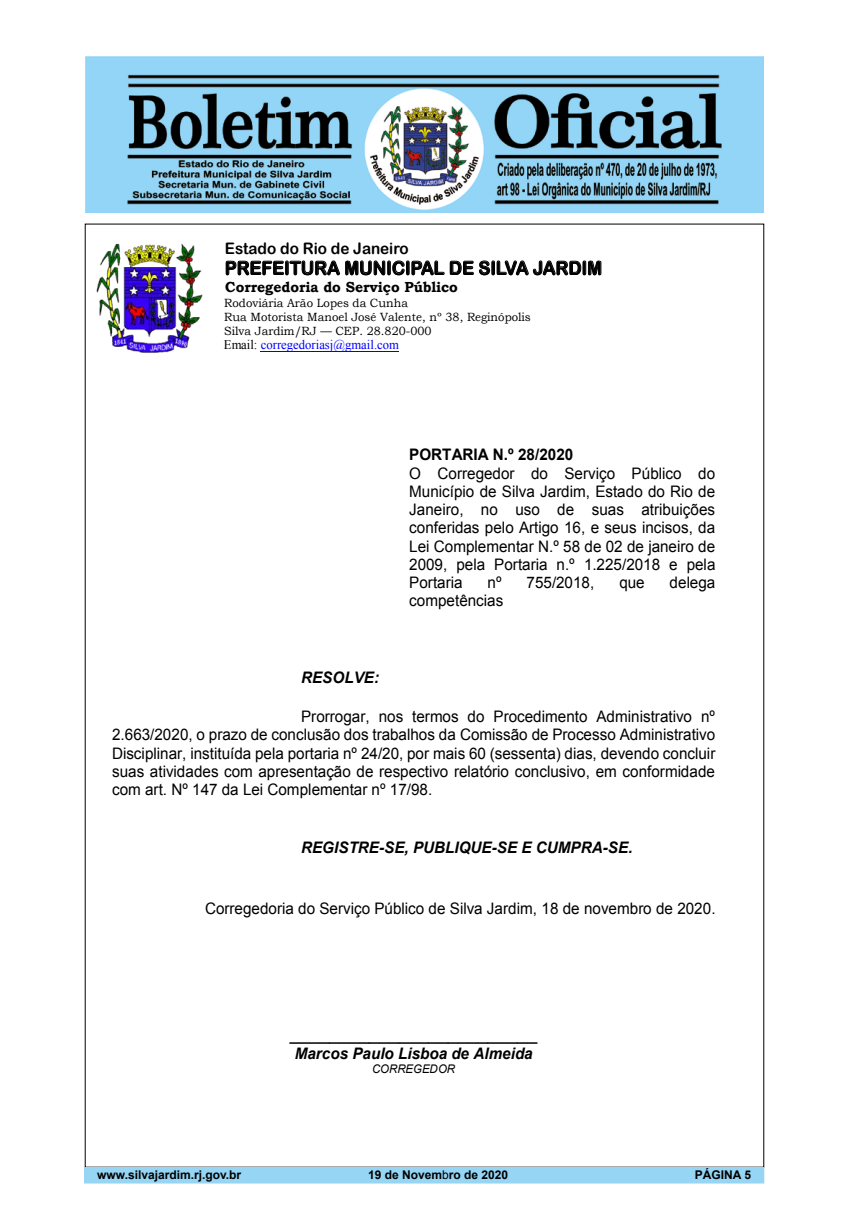
<style>
.page{position:relative;width:849px;height:1224px;background:#fff}
.page>*{position:absolute;margin:0;border:0;box-sizing:border-box;transform-origin:0 0}
.t1{font:18.6px "Arial Rounded MT Bold";color:#000;scale:.96 1}
.t2{font:18.6px "Arial";color:#000;scale:.96 1}
.t3{font:15.9px/18.3px "Arial";color:#000;text-align:justify;scale:.96 1}
.t4{font:italic 700 15.9px "Arial";color:#000;scale:.96 1}
.t5{font:15.9px "Arial Rounded MT Bold";color:#000;scale:.96 1}
.t6{font:700 15.9px "Arial";color:#000;scale:.96 1}
.t7{font:700 14.6px "Bookman Old Style";color:#000;scale:.96 1}
.t8{font:13.2px "Times New Roman";color:#00f;scale:.96 1}
.t9{font:700 12px "Arial";color:#000}
.t10{font:11.9px/14px "Bookman Old Style";color:#000;scale:.96 1}
.t11{font:italic 11.9px "Arial";color:#000;scale:.96 1}
.s1{color:#000}
.s2{font-weight:400}
</style>
<div class="page">
<img style="left:85px;top:57px;width:679px;height:155px">
<div style="left:84px;top:1167px;width:680px;height:16px;background:#96d5f4"></div>
<hr style="left:261px;top:351px;width:138px;height:1px;background:#00f">
<img style="left:96px;top:243px;width:107px;height:110px">
<p class="t5" style="left:225px;top:239px;width:193px">Estado do Rio de Janeiro</p>
<p class="t1" style="left:225px;top:257px;width:394px">PREFEITURA MUNICIPAL DE SILVA JARDIM</p>
<p class="t7" style="left:225px;top:277px;width:244px">Corregedoria do Serviço Público</p>
<p class="t10" style="left:224px;top:296px;width:321px">Rodoviária Arão Lopes da Cunha<br>Rua Motorista Manoel José Valente, nº 38, Reginópolis<br>Silva Jardim/RJ — CEP. 28.820-000</p>
<p class="t8" style="left:224px;top:336px;width:184px"><span class="s1">Email:</span> corregedoriasj@gmail.com</p>
<p class="t6" style="left:409px;top:444px;width:172px">PORTARIA N.º 28/2020</p>
<p class="t3" style="left:409px;top:464px;width:320px">O Corregedor do Serviço Público do Município de Silva Jardim, Estado do Rio de Janeiro, no uso de suas atribuições conferidas pelo Artigo 16, e seus incisos, da Lei Complementar N.º 58 de 02 de janeiro de 2009, pela Portaria n.º 1.225/2018 e pela Portaria</p>
<p class="t3" style="left:487px;top:574px;width:16px">nº</p>
<p class="t3" style="left:526px;top:574px;width:72px">755/2018,</p>
<p class="t3" style="left:619px;top:574px;width:28px">que</p>
<p class="t3" style="left:669px;top:574px;width:49px">delega</p>
<p class="t3" style="left:409px;top:592px;width:100px">competências</p>
<p class="t4" style="left:301px;top:666px;width:83px">RESOLVE:</p>
<p class="t3" style="left:112px;top:708px;width:630px;text-indent:189px">Prorrogar, nos termos do Procedimento Administrativo nº 2.663/2020, o prazo de conclusão dos trabalhos da Comissão de Processo Administrativo Disciplinar, instituída pela portaria nº 24/20, por mais 60 (sessenta) dias, devendo concluir suas atividades com apresentação de respectivo relatório conclusivo, em conformidade com art. Nº 147 da Lei Complementar nº 17/98.</p>
<p class="t4" style="left:301px;top:837px;width:347px">REGISTRE-SE, PUBLIQUE-SE E CUMPRA-SE.</p>
<p class="t3" style="left:205px;top:899px;width:533px">Corregedoria do Serviço Público de Silva Jardim, 18 de novembro de 2020.</p>
<p class="t2" style="left:290px;top:1021px;width:259px">_________________________</p>
<p class="t4" style="left:295px;top:1042px;width:249px">Marcos Paulo Lisboa de Almeida</p>
<p class="t11" style="left:372px;top:1061px;width:88px">CORREGEDOR</p>
<p class="t9" style="left:97px;top:1167px;width:146px">www.silvajardim.rj.gov.br</p>
<p class="t9" style="left:368px;top:1167px;width:141px">19 de Novem<span class="s2">b</span>ro de 2020</p>
<p class="t9" style="left:695px;top:1167px;width:58px">PÁGINA 5</p>
</div>
